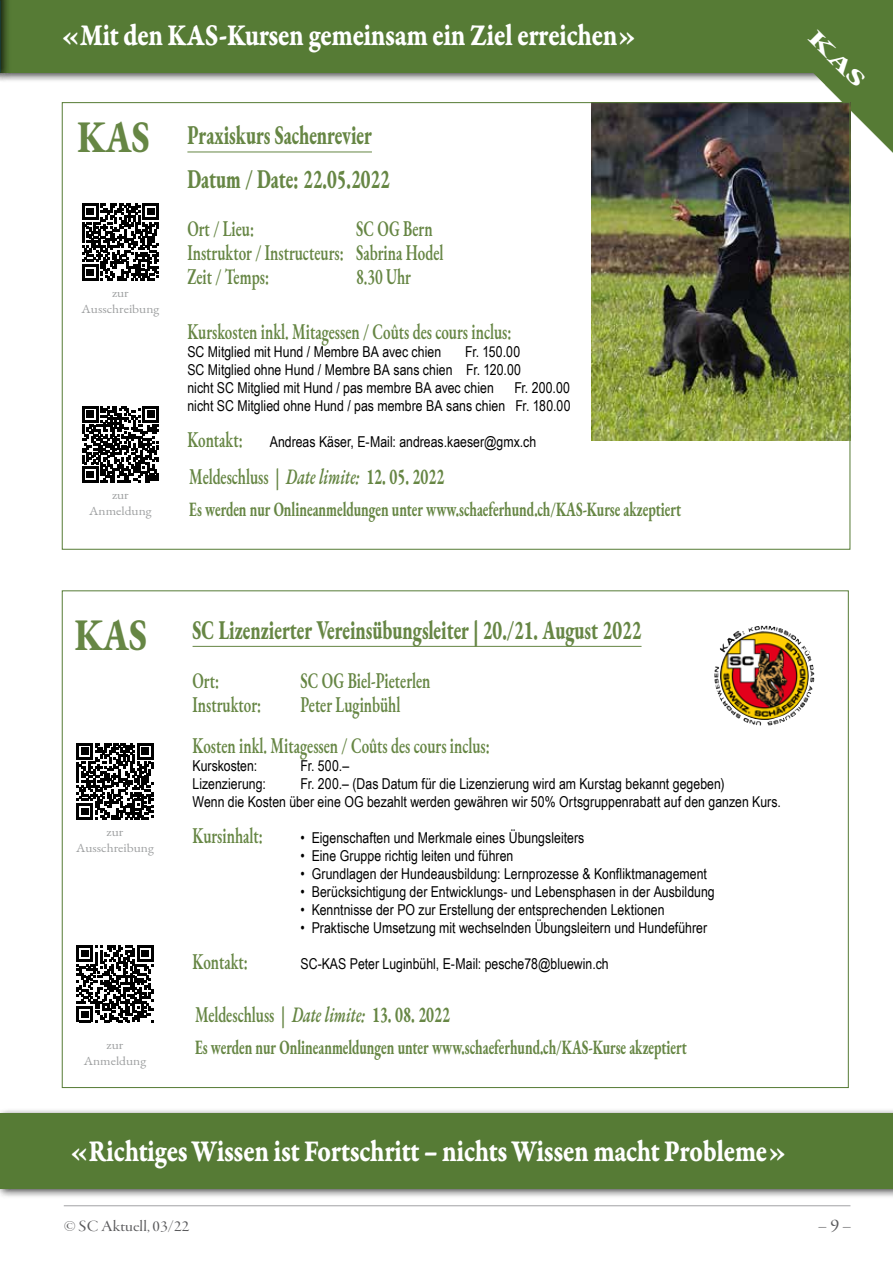
<style>
.page{position:relative;width:893px;height:1263px;background:#fff}
.page>*{position:absolute;margin:0;border:0;box-sizing:border-box;transform-origin:0 0}
.t1{font:800 45px "EB Garamond";color:#668644;scale:.8 1}
.t2{font:32.4px "Garamond Premr Pro Bd Capt";letter-spacing:-.02em;color:#fff;scale:.79 1}
.t3{font:800 27px/43.2px "EB Garamond";color:#668644;scale:.67 1}
.t4{font:600 22.5px/24px "EB Garamond";color:#668644;scale:.67 1}
.t5{font:700 20.25px "EB Garamond";color:#668644;scale:.67 1}
.t6{font:18.9px "Garamond Premr Pro Disp";color:#58585a;scale:1.11 1}
.t7{font:16.2px "Garamond Premr Pro Disp";color:#58585a;scale:1.11 1}
.t8{font:15px/18px "Arial Narrow";color:#000}
.t9{font:12.15px/16.2px "EB Garamond";color:#9c9e9f;text-align:center;scale:1.11 1}
.s1{font-family:"EB Garamond";font-weight:600;font-size:22.5px;color:#668644}
.s2{font-style:italic}
.s3{font-weight:700}
.s4{font-size:45px}
</style>
<div class="page">
<hr style="left:64px;top:1205px;width:786px;height:1px;background:#a1a2a4">
<hr style="left:193px;top:646px;width:448px;height:1px;background:#668644">
<svg style="left:77px;top:743px;width:76px;height:77px"></svg>
<svg style="left:77px;top:945px;width:76px;height:77px"></svg>
<img style="left:717px;top:625px;width:93px;height:96px">
<div style="left:0;top:0;width:893px;height:83px;background:#000;opacity:.75"></div>
<div style="left:0;top:0;width:893px;height:72px;background:#567b35"></div>
<div style="left:0;top:0;width:11px;height:83px;background:#000;opacity:.75"></div>
<div style="left:0;top:1107px;width:893px;height:92px;background:#000;opacity:.75"></div>
<div style="left:0;top:1113px;width:893px;height:75px;background:#567b35"></div>
<img style="left:591px;top:104px;width:257px;height:337px">
<hr style="left:187px;top:152px;width:185px;height:1px;background:#668644">
<svg style="left:82px;top:203px;width:77px;height:77px"></svg>
<svg style="left:82px;top:406px;width:77px;height:77px"></svg>
<svg style="left:740px;top:72px;width:153px;height:81px"></svg>
<h2 class="t2" style="left:62px;top:14px;width:728px">«Mit den KAS-Kursen gemeinsam ein Ziel erreichen»</h2>
<h1 class="t1" style="left:78px;top:105px;width:92px">KAS</h1>
<p class="t9" style="left:82px;top:285px;width:72px">zur<br>Ausschreibung</p>
<p class="t9" style="left:89px;top:487px;width:58px">zur<br>Anmeldung</p>
<h3 class="t3" style="left:187px;top:113px;width:304px">Praxiskurs Sachenrevier<br>Datum / Date: 22.05.2022</h3>
<h3 class="t4" style="left:187px;top:217px;width:101px">Ort / Lieu:</h3>
<h3 class="t4" style="left:187px;top:217px;width:384px;text-indent:169px">SC OG Bern<br>Instruktor / Instructeurs: Sabrina Hodel<br>Zeit / Temps:</h3>
<h3 class="t4" style="left:356px;top:265px;width:83px">8.30 Uhr</h3>
<h3 class="t4" style="left:187px;top:319px;width:485px">Kurskosten inkl. Mitagessen / Coûts des cours inclus:</h3>
<p class="t8" style="left:187px;top:343px;width:255px">SC Mitglied mit Hund / Membre BA avec chien</p>
<p class="t8" style="left:187px;top:343px;width:335px;text-align:justify;text-indent:278px">Fr. 150.00<br>SC Mitglied ohne Hund / Membre BA sans chien Fr. 120.00 nicht SC Mitglied mit Hund / pas membre BA avec chien</p>
<p class="t8" style="left:187px;top:379px;width:385px;text-align:right">Fr. 200.00<br>nicht SC Mitglied ohne Hund / pas membre BA sans chien Fr. 180.00</p>
<p class="t8" style="left:187px;top:433px;width:350px"><span class="s1">Kontakt:</span> Andreas Käser, E-Mail: andreas.kaeser@gmx.ch</p>
<h3 class="t4" style="left:189px;top:464px;width:382px">Meldeschluss | <span class="s2">Date limite:</span> <span class="s3">12. 05. 2022</span></h3>
<h3 class="t5" style="left:189px;top:495px;width:736px">Es werden nur Onlineanmeldungen unter www.schaeferhund.ch/KAS-Kurse akzeptiert</h3>
<h3 class="t3" style="left:75px;top:607px;width:847px"><span class="s4">KAS</span> SC Lizenzierter Vereinsübungsleiter | 20./21. August 2022</h3>
<h3 class="t4" style="left:193px;top:668px;width:41px">Ort:</h3>
<h3 class="t4" style="left:301px;top:668px;width:195px">SC OG Biel-Pieterlen</h3>
<h3 class="t4" style="left:193px;top:692px;width:104px">Instruktor:</h3>
<h3 class="t4" style="left:193px;top:683px;width:445px;line-height:41.5px;text-indent:108px">Peter Luginbühl<br>Kosten inkl. Mitagessen / Coûts des cours inclus:</h3>
<p class="t8" style="left:193px;top:757px;width:66px">Kurskosten:</p>
<p class="t8" style="left:301px;top:757px;width:50px">Fr. 500.–</p>
<p class="t8" style="left:193px;top:775px;width:75px">Lizenzierung:</p>
<p class="t8" style="left:193px;top:775px;width:590px;text-indent:108px">Fr. 200.– (Das Datum für die Lizenzierung wird am Kurstag bekannt gegeben)<br>Wenn die Kosten über eine OG bezahlt werden gewähren wir 50% Ortsgruppenrabatt auf den ganzen Kurs.</p>
<h3 class="t4" style="left:193px;top:823px;width:106px">Kursinhalt:</h3>
<p class="t8" style="left:301px;top:829px;width:285px">• Eigenschaften und Merkmale eines Übungsleiters</p>
<p class="t8" style="left:301px;top:847px;width:214px">• Eine Gruppe richtig leiten und führen</p>
<p class="t8" style="left:301px;top:865px;width:408px">• Grundlagen der Hundeausbildung: Lernprozesse &amp; Konfliktmanagement</p>
<p class="t8" style="left:301px;top:883px;width:416px">• Berücksichtigung der Entwicklungs- und Lebensphasen in der Ausbildung</p>
<p class="t8" style="left:301px;top:901px;width:366px">• Kenntnisse der PO zur Erstellung der entsprechenden Lektionen</p>
<p class="t8" style="left:301px;top:919px;width:408px">• Praktische Umsetzung mit wechselnden Übungsleitern und Hundeführer</p>
<h3 class="t4" style="left:193px;top:949px;width:84px">Kontakt:</h3>
<p class="t8" style="left:301px;top:955px;width:310px">SC-KAS Peter Luginbühl, E-Mail: pesche78@bluewin.ch</p>
<p class="t9" style="left:76px;top:824px;width:72px">zur<br>Ausschreibung</p>
<p class="t9" style="left:84px;top:1037px;width:58px">zur<br>Anmeldung</p>
<h3 class="t4" style="left:195px;top:1002px;width:382px">Meldeschluss | <span class="s2">Date limite:</span> <span class="s3">13. 08. 2022</span></h3>
<h3 class="t5" style="left:195px;top:1033px;width:736px">Es werden nur Onlineanmeldungen unter www.schaeferhund.ch/KAS-Kurse akzeptiert</h3>
<h2 class="t2" style="left:71px;top:1130px;width:907px">«Richtiges Wissen ist Fortschritt – nichts Wissen macht Probleme»</h2>
<p class="t7" style="left:64px;top:1218px;width:115px">© SC Aktuell, 03/22</p>
<p class="t6" style="left:818px;top:1215px;width:32px">– 9 –</p>
</div>
